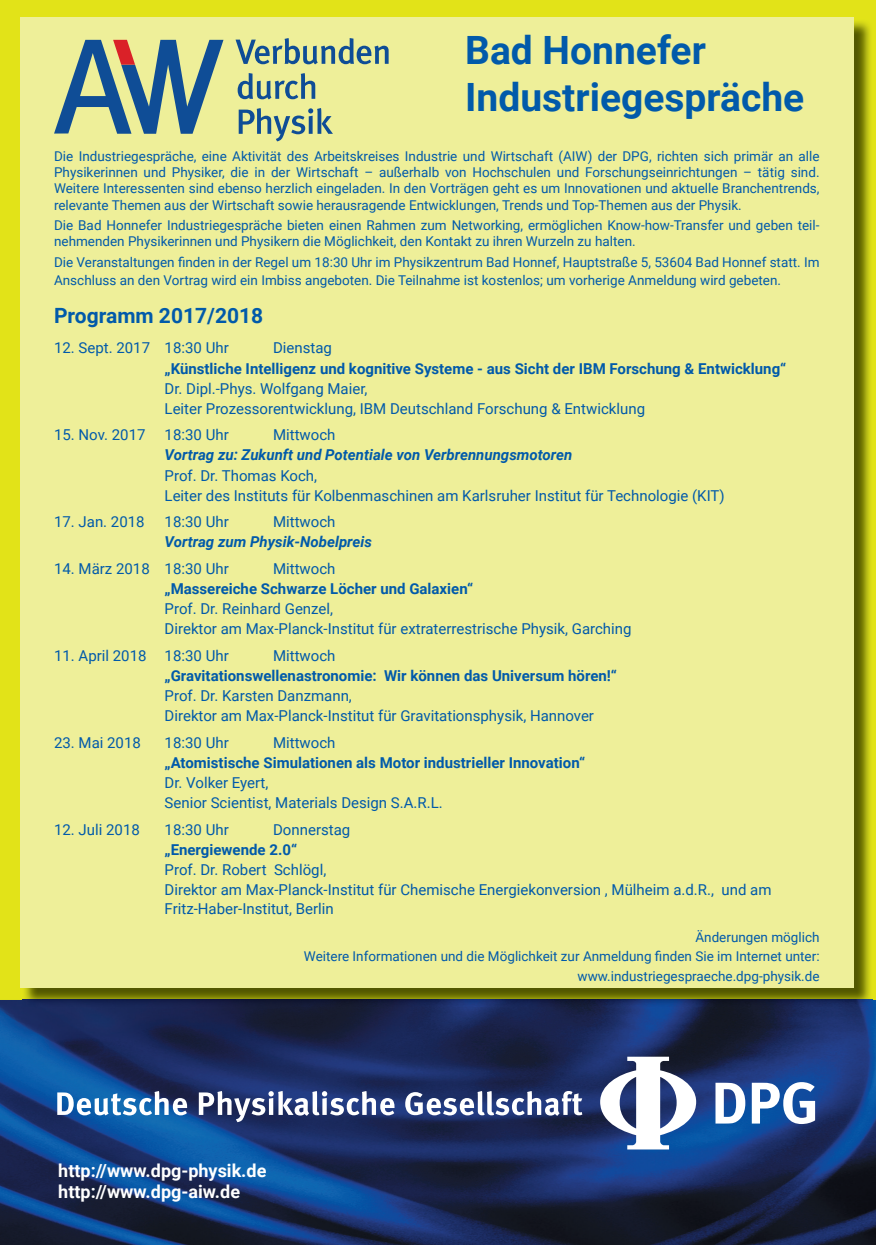
<style>
.page{position:relative;width:876px;height:1245px;background:#e2e318}
.page>*{position:absolute;margin:0;border:0;box-sizing:border-box;transform-origin:0 0}
.t1{font:700 39px/46.8px "Roboto";color:#015aaa}
.t2{font:700 21px "Roboto";color:#015aaa}
.t3{font:700 18px/21.6px "Roboto";color:#fff}
.t4{font:15px/20.1px "Roboto";color:#015aaa}
.t5{font:700 15px "Roboto";color:#015aaa}
.t6{font:italic 700 15px "Roboto";color:#015aaa}
.t7{font:13.5px/16.2px "Roboto";color:#015aaa}
</style>
<div class="page">
<img style="left:0;top:1000px;width:876px;height:245px">
<svg style="left:57px;top:1091px;width:525px;height:31px;background:#5f75a0"></svg>
<svg style="left:715px;top:1082px;width:100px;height:42px;background:#8ba7cf"></svg>
<svg style="left:600px;top:1057px;width:96px;height:92px;background:#8e9cb9"></svg>
<img style="left:22px;top:19px;width:850px;height:988px">
<div style="left:20px;top:17px;width:833px;height:971px;background:#eeef99"></div>
<svg style="left:239px;top:108px;width:94px;height:33px"></svg>
<svg style="left:238px;top:73px;width:77px;height:26px"></svg>
<svg style="left:235px;top:38px;width:154px;height:26px"></svg>
<svg style="left:54px;top:40px;width:169px;height:94px"></svg>
<h1 class="t1" style="left:465px;top:25px;width:341px">Bad Honnefer<br>Industriegespräche</h1>
<p class="t7" style="left:54px;top:148px;width:767px;text-align:justify">Die Industriegespräche, eine Aktivität des Arbeitskreises Industrie und Wirtschaft (AIW) der DPG, richten sich primär an alle Physikerinnen und Physiker, die in der Wirtschaft – außerhalb von Hochschulen und Forschungseinrichtungen – tätig sind.<br>Weitere Interessenten sind ebenso herzlich eingeladen. In den Vorträgen geht es um Innovationen und aktuelle Branchentrends, relevante Themen aus der Wirtschaft sowie herausragende Entwicklungen, Trends und Top-Themen aus der Physik.</p>
<p class="t7" style="left:54px;top:217px;width:767px">Die Bad Honnefer Industriegespräche bieten einen Rahmen zum Networking, ermöglichen Know-how-Transfer und geben teil&shy;nehmenden Physikerinnen und Physikern die Möglichkeit, den Kontakt zu ihren Wurzeln zu halten.</p>
<p class="t7" style="left:54px;top:252px;width:767px;line-height:18px">Die Veranstaltungen finden in der Regel um 18:30 Uhr im Physikzentrum Bad Honnef, Hauptstraße 5, 53604 Bad Honnef statt. Im<br>Anschluss an den Vortrag wird ein Imbiss angeboten. Die Teilnahme ist kostenlos; um vorherige Anmeldung wird gebeten.</p>
<h2 class="t2" style="left:54px;top:300px;width:211px">Programm 2017/2018</h2>
<p class="t4" style="left:54px;top:337px;width:176px">12. Sept. 2017 18:30 Uhr</p>
<p class="t4" style="left:273px;top:337px;width:60px">Dienstag</p>
<p class="t5" style="left:165px;top:358px;width:623px">„Künstliche Intelligenz und kognitive Systeme - aus Sicht der IBM Forschung &amp; Entwicklung“</p>
<p class="t4" style="left:165px;top:378px;width:482px">Dr. Dipl.-Phys. Wolfgang Maier,<br>Leiter Prozessorentwicklung, IBM Deutschland Forschung &amp; Entwicklung</p>
<p class="t4" style="left:54px;top:424px;width:93px">15. Nov. 2017</p>
<p class="t4" style="left:165px;top:424px;width:66px">18:30 Uhr</p>
<p class="t4" style="left:273px;top:424px;width:64px">Mittwoch</p>
<p class="t6" style="left:165px;top:445px;width:409px">Vortrag zu: Zukunft und Potentiale von Verbrennungsmotoren</p>
<p class="t4" style="left:165px;top:465px;width:561px">Prof. Dr. Thomas Koch,<br>Leiter des Instituts für Kolbenmaschinen am Karlsruher Institut für Technologie (KIT)</p>
<p class="t4" style="left:54px;top:511px;width:92px">17. Jan. 2018</p>
<p class="t4" style="left:165px;top:511px;width:66px">18:30 Uhr</p>
<p class="t4" style="left:273px;top:511px;width:64px">Mittwoch</p>
<p class="t6" style="left:165px;top:532px;width:209px">Vortrag zum Physik-Nobelpreis</p>
<p class="t4" style="left:54px;top:558px;width:176px">14. März 2018 18:30 Uhr</p>
<p class="t4" style="left:273px;top:558px;width:64px">Mittwoch</p>
<p class="t5" style="left:165px;top:578px;width:310px">„Massereiche Schwarze Löcher und Galaxien“</p>
<p class="t4" style="left:165px;top:598px;width:468px">Prof. Dr. Reinhard Genzel,<br>Direktor am Max-Planck-Institut für extraterrestrische Physik, Garching</p>
<p class="t4" style="left:54px;top:645px;width:176px">11. April 2018 18:30 Uhr</p>
<p class="t4" style="left:273px;top:645px;width:64px">Mittwoch</p>
<p class="t5" style="left:165px;top:665px;width:454px">„Gravitationswellenastronomie: Wir können das Universum hören!“</p>
<p class="t4" style="left:165px;top:685px;width:431px">Prof. Dr. Karsten Danzmann,<br>Direktor am Max-Planck-Institut für Gravitationsphysik, Hannover</p>
<p class="t4" style="left:54px;top:732px;width:88px">23. Mai 2018</p>
<p class="t4" style="left:165px;top:732px;width:66px">18:30 Uhr</p>
<p class="t4" style="left:273px;top:732px;width:64px">Mittwoch</p>
<p class="t5" style="left:165px;top:752px;width:422px">„Atomistische Simulationen als Motor industrieller Innovation“</p>
<p class="t4" style="left:165px;top:772px;width:279px">Dr. Volker Eyert,<br>Senior Scientist, Materials Design S.A.R.L.</p>
<p class="t4" style="left:54px;top:819px;width:87px">12. Juli 2018</p>
<p class="t4" style="left:165px;top:819px;width:66px">18:30 Uhr</p>
<p class="t4" style="left:273px;top:819px;width:79px">Donnerstag</p>
<p class="t5" style="left:165px;top:839px;width:134px">„Energiewende 2.0“</p>
<p class="t4" style="left:165px;top:859px;width:608px;line-height:19.5px">Prof. Dr. Robert Schlögl,<br>Direktor am Max-Planck-Institut für Chemische Energiekonversion , Mülheim a.d.R., und am<br>Fritz-Haber-Institut, Berlin</p>
<p class="t7" style="left:304px;top:927px;width:517px;line-height:19.5px;text-align:right">Änderungen möglich<br>Weitere Informationen und die Möglichkeit zur Anmeldung finden Sie im Internet unter: www.industriegespraeche.dpg-physik.de</p>
<h3 class="t3" style="left:58px;top:1159px;width:210px">http://www.dpg-physik.de http://www.dpg-aiw.de</h3>
</div>
